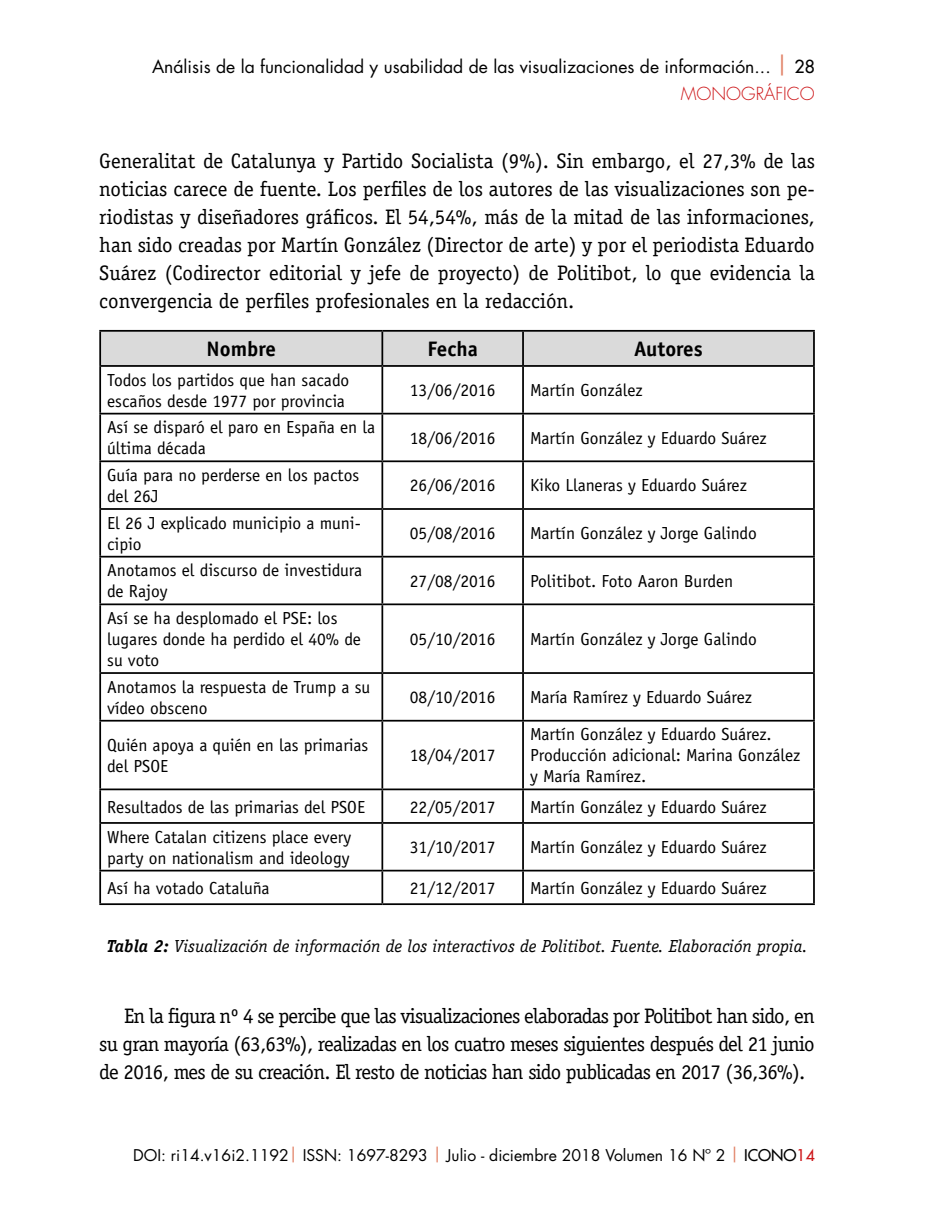
<style>
.page{position:relative;width:939px;height:1220px;background:#fff}
.page>*{position:absolute;margin:0;border:0;box-sizing:border-box;transform-origin:0 0}
.t1{font:21px/28px "Officina Serif Std";letter-spacing:-.025em;color:#000;text-align:justify}
.t2{font:700 21px "Officina Sans Std";color:#000}
.t3{font:17.5px/21px "Officina Sans Std";color:#000}
.t4{font:italic 17.5px "Officina Serif Std";color:#000}
.t5{font:17.5px/26.9px "Futura Std";color:#000;text-align:right}
.t6{font:15.75px "Futura Std";color:#000}
.s1{font-size:21px;color:#e17f63}
.s2{font-weight:500}
.s3{font-weight:300;color:#cd171a}
.s4{font-weight:700}
.s5{color:#e17f63}
.s6{font-weight:500;color:#cd171a}
</style>
<div class="page">
<div style="left:101px;top:332px;width:711px;height:33px;background:#dadada"></div>
<svg style="left:101px;top:367px;width:711px;height:536px"></svg>
<hr style="left:381px;top:367px;width:2px;height:46px;background:#000">
<hr style="left:522px;top:367px;width:1px;height:46px;background:#000">
<hr style="left:812px;top:367px;width:2px;height:46px;background:#000">
<hr style="left:99px;top:413px;width:283px;height:1px;background:#000">
<hr style="left:382px;top:413px;width:141px;height:1px;background:#000">
<hr style="left:381px;top:414px;width:2px;height:46px;background:#000">
<hr style="left:523px;top:413px;width:291px;height:1px;background:#000">
<hr style="left:522px;top:414px;width:1px;height:46px;background:#000">
<hr style="left:812px;top:414px;width:2px;height:46px;background:#000">
<hr style="left:382px;top:460px;width:141px;height:2px;background:#000">
<hr style="left:381px;top:462px;width:2px;height:46px;background:#000">
<hr style="left:523px;top:460px;width:291px;height:2px;background:#000">
<hr style="left:522px;top:462px;width:1px;height:46px;background:#000">
<hr style="left:812px;top:462px;width:2px;height:46px;background:#000">
<hr style="left:382px;top:508px;width:141px;height:2px;background:#000">
<hr style="left:381px;top:510px;width:2px;height:46px;background:#000">
<hr style="left:523px;top:508px;width:291px;height:2px;background:#000">
<hr style="left:522px;top:510px;width:1px;height:46px;background:#000">
<hr style="left:812px;top:510px;width:2px;height:46px;background:#000">
<hr style="left:382px;top:556px;width:141px;height:1px;background:#000">
<hr style="left:381px;top:557px;width:2px;height:46px;background:#000">
<hr style="left:523px;top:556px;width:291px;height:1px;background:#000">
<hr style="left:522px;top:557px;width:1px;height:46px;background:#000">
<hr style="left:812px;top:557px;width:2px;height:46px;background:#000">
<hr style="left:382px;top:603px;width:141px;height:2px;background:#000">
<hr style="left:381px;top:605px;width:2px;height:67px;background:#000">
<hr style="left:523px;top:603px;width:291px;height:2px;background:#000">
<hr style="left:522px;top:605px;width:1px;height:67px;background:#000">
<hr style="left:812px;top:605px;width:2px;height:67px;background:#000">
<hr style="left:382px;top:672px;width:141px;height:2px;background:#000">
<hr style="left:381px;top:674px;width:2px;height:46px;background:#000">
<hr style="left:523px;top:672px;width:291px;height:2px;background:#000">
<hr style="left:522px;top:674px;width:1px;height:46px;background:#000">
<hr style="left:812px;top:674px;width:2px;height:46px;background:#000">
<hr style="left:382px;top:720px;width:141px;height:1px;background:#000">
<hr style="left:381px;top:721px;width:2px;height:67px;background:#000">
<hr style="left:523px;top:720px;width:291px;height:1px;background:#000">
<hr style="left:522px;top:721px;width:1px;height:67px;background:#000">
<hr style="left:812px;top:721px;width:2px;height:67px;background:#000">
<hr style="left:382px;top:788px;width:141px;height:2px;background:#000">
<hr style="left:381px;top:790px;width:2px;height:32px;background:#000">
<hr style="left:523px;top:788px;width:291px;height:2px;background:#000">
<hr style="left:522px;top:790px;width:1px;height:32px;background:#000">
<hr style="left:812px;top:790px;width:2px;height:32px;background:#000">
<hr style="left:382px;top:822px;width:141px;height:2px;background:#000">
<hr style="left:381px;top:824px;width:2px;height:46px;background:#000">
<hr style="left:523px;top:822px;width:291px;height:2px;background:#000">
<hr style="left:522px;top:824px;width:1px;height:46px;background:#000">
<hr style="left:812px;top:824px;width:2px;height:46px;background:#000">
<hr style="left:382px;top:870px;width:141px;height:1px;background:#000">
<hr style="left:381px;top:871px;width:2px;height:32px;background:#000">
<hr style="left:523px;top:870px;width:291px;height:1px;background:#000">
<hr style="left:522px;top:871px;width:1px;height:32px;background:#000">
<hr style="left:812px;top:871px;width:2px;height:32px;background:#000">
<hr style="left:382px;top:903px;width:141px;height:2px;background:#000">
<hr style="left:523px;top:903px;width:291px;height:2px;background:#000">
<hr style="left:99px;top:330px;width:283px;height:2px;background:#000">
<hr style="left:99px;top:332px;width:2px;height:33px;background:#000">
<hr style="left:382px;top:330px;width:141px;height:2px;background:#000">
<hr style="left:523px;top:330px;width:291px;height:2px;background:#000">
<hr style="left:99px;top:365px;width:283px;height:2px;background:#000">
<hr style="left:381px;top:332px;width:2px;height:33px;background:#000">
<hr style="left:522px;top:332px;width:1px;height:33px;background:#000">
<hr style="left:812px;top:332px;width:2px;height:33px;background:#000">
<hr style="left:382px;top:365px;width:141px;height:2px;background:#000">
<hr style="left:523px;top:365px;width:291px;height:2px;background:#000">
<hr style="left:99px;top:460px;width:283px;height:2px;background:#000">
<hr style="left:99px;top:508px;width:283px;height:2px;background:#000">
<hr style="left:99px;top:556px;width:283px;height:1px;background:#000">
<hr style="left:99px;top:603px;width:283px;height:2px;background:#000">
<hr style="left:99px;top:672px;width:283px;height:2px;background:#000">
<hr style="left:99px;top:720px;width:283px;height:1px;background:#000">
<hr style="left:99px;top:788px;width:283px;height:2px;background:#000">
<hr style="left:99px;top:822px;width:283px;height:2px;background:#000">
<hr style="left:99px;top:870px;width:283px;height:1px;background:#000">
<hr style="left:99px;top:903px;width:283px;height:2px;background:#000">
<hr style="left:99px;top:367px;width:2px;height:46px;background:#000">
<hr style="left:99px;top:414px;width:2px;height:46px;background:#000">
<hr style="left:99px;top:462px;width:2px;height:46px;background:#000">
<hr style="left:99px;top:510px;width:2px;height:46px;background:#000">
<hr style="left:99px;top:557px;width:2px;height:46px;background:#000">
<hr style="left:99px;top:605px;width:2px;height:67px;background:#000">
<hr style="left:99px;top:674px;width:2px;height:46px;background:#000">
<hr style="left:99px;top:721px;width:2px;height:67px;background:#000">
<hr style="left:99px;top:790px;width:2px;height:32px;background:#000">
<hr style="left:99px;top:824px;width:2px;height:46px;background:#000">
<hr style="left:99px;top:871px;width:2px;height:32px;background:#000">
<p class="t5" style="left:152px;top:53px;width:664px">Análisis de la funcionalidad y usabilidad de las visualizaciones de información... <span class="s1">|</span> <span class="s2">28<br></span><span class="s3">MONOGRÁFICO</span></p>
<p class="t1" style="left:99px;top:147px;width:716px">Generalitat de Catalunya y Partido Socialista (9%). Sin embargo, el 27,3% de las noticias carece de fuente. Los perfiles de los autores de las visualizaciones son pe&shy;riodistas y diseñadores gráficos. El 54,54%, más de la mitad de las informaciones, han sido creadas por Martín González (Director de arte) y por el periodista Eduardo Suárez (Codirector editorial y jefe de proyecto) de Politibot, lo que evidencia la convergencia de perfiles profesionales en la redacción.</p>
<p class="t2" style="left:206px;top:336px;width:71px">Nombre</p>
<p class="t2" style="left:427px;top:336px;width:52px">Fecha</p>
<p class="t2" style="left:634px;top:336px;width:70px">Autores</p>
<p class="t3" style="left:107px;top:369px;width:243px">Todos los partidos que han sacado escaños desde 1977 por provincia</p>
<p class="t3" style="left:409px;top:380px;width:87px">13/06/2016</p>
<p class="t3" style="left:530px;top:380px;width:114px">Martín González</p>
<p class="t3" style="left:107px;top:417px;width:269px">Así se disparó el paro en España en la última década</p>
<p class="t3" style="left:409px;top:427px;width:87px">18/06/2016</p>
<p class="t3" style="left:530px;top:427px;width:238px">Martín González y Eduardo Suárez</p>
<p class="t3" style="left:107px;top:465px;width:253px">Guía para no perderse en los pactos del 26J</p>
<p class="t3" style="left:409px;top:475px;width:87px">26/06/2016</p>
<p class="t3" style="left:530px;top:475px;width:218px">Kiko Llaneras y Eduardo Suárez</p>
<p class="t3" style="left:107px;top:512px;width:255px">El 26 J explicado municipio a muni&shy;cipio</p>
<p class="t3" style="left:409px;top:523px;width:87px">05/08/2016</p>
<p class="t3" style="left:530px;top:523px;width:228px">Martín González y Jorge Galindo</p>
<p class="t3" style="left:107px;top:560px;width:256px">Anotamos el discurso de investidura de Rajoy</p>
<p class="t3" style="left:409px;top:570px;width:87px">27/08/2016</p>
<p class="t3" style="left:530px;top:570px;width:204px">Politibot. Foto Aaron Burden</p>
<p class="t3" style="left:107px;top:608px;width:255px">Así se ha desplomado el PSE: los lugares donde ha perdido el 40% de su voto</p>
<p class="t3" style="left:409px;top:629px;width:87px">05/10/2016</p>
<p class="t3" style="left:530px;top:629px;width:228px">Martín González y Jorge Galindo</p>
<p class="t3" style="left:107px;top:676px;width:264px">Anotamos la respuesta de Trump a su vídeo obsceno</p>
<p class="t3" style="left:409px;top:687px;width:87px">08/10/2016</p>
<p class="t3" style="left:530px;top:687px;width:223px">María Ramírez y Eduardo Suárez</p>
<p class="t3" style="left:107px;top:734px;width:262px">Quién apoya a quién en las primarias del PSOE</p>
<p class="t3" style="left:409px;top:745px;width:87px">18/04/2017</p>
<p class="t3" style="left:530px;top:724px;width:272px">Martín González y Eduardo Suárez.<br>Producción adicional: Marina González y María Ramírez.</p>
<p class="t3" style="left:107px;top:796px;width:259px">Resultados de las primarias del PSOE</p>
<p class="t3" style="left:409px;top:796px;width:87px">22/05/2017</p>
<p class="t3" style="left:530px;top:796px;width:238px">Martín González y Eduardo Suárez</p>
<p class="t3" style="left:107px;top:826px;width:245px">Where Catalan citizens place every party on nationalism and ideology</p>
<p class="t3" style="left:409px;top:837px;width:87px">31/10/2017</p>
<p class="t3" style="left:530px;top:837px;width:238px">Martín González y Eduardo Suárez</p>
<p class="t3" style="left:107px;top:877px;width:164px">Así ha votado Cataluña</p>
<p class="t3" style="left:409px;top:877px;width:87px">21/12/2017</p>
<p class="t3" style="left:530px;top:877px;width:238px">Martín González y Eduardo Suárez</p>
<p class="t4" style="left:106px;top:936px;width:702px"><span class="s4">Tabla 2:</span> Visualización de información de los interactivos de Politibot. Fuente. Elaboración propia.</p>
<p class="t1" style="left:99px;top:1002px;width:716px;text-indent:25px">En la figura nº 4 se percibe que las visualizaciones elaboradas por Politibot han sido, en su gran mayoría (63,63%), realizadas en los cuatro meses siguientes después del 21 junio de 2016, mes de su creación. El resto de noticias han sido publicadas en 2017 (36,36%).</p>
<p class="t6" style="left:133px;top:1145px;width:683px">DOI: ri14.v16i2.1192<span class="s5">|</span> ISSN: 1697-8293 <span class="s5">|</span> Julio - diciembre 2018 Volumen 16 Nº 2 <span class="s5">|</span> <span class="s2">ICONO</span><span class="s6">14</span></p>
</div>
